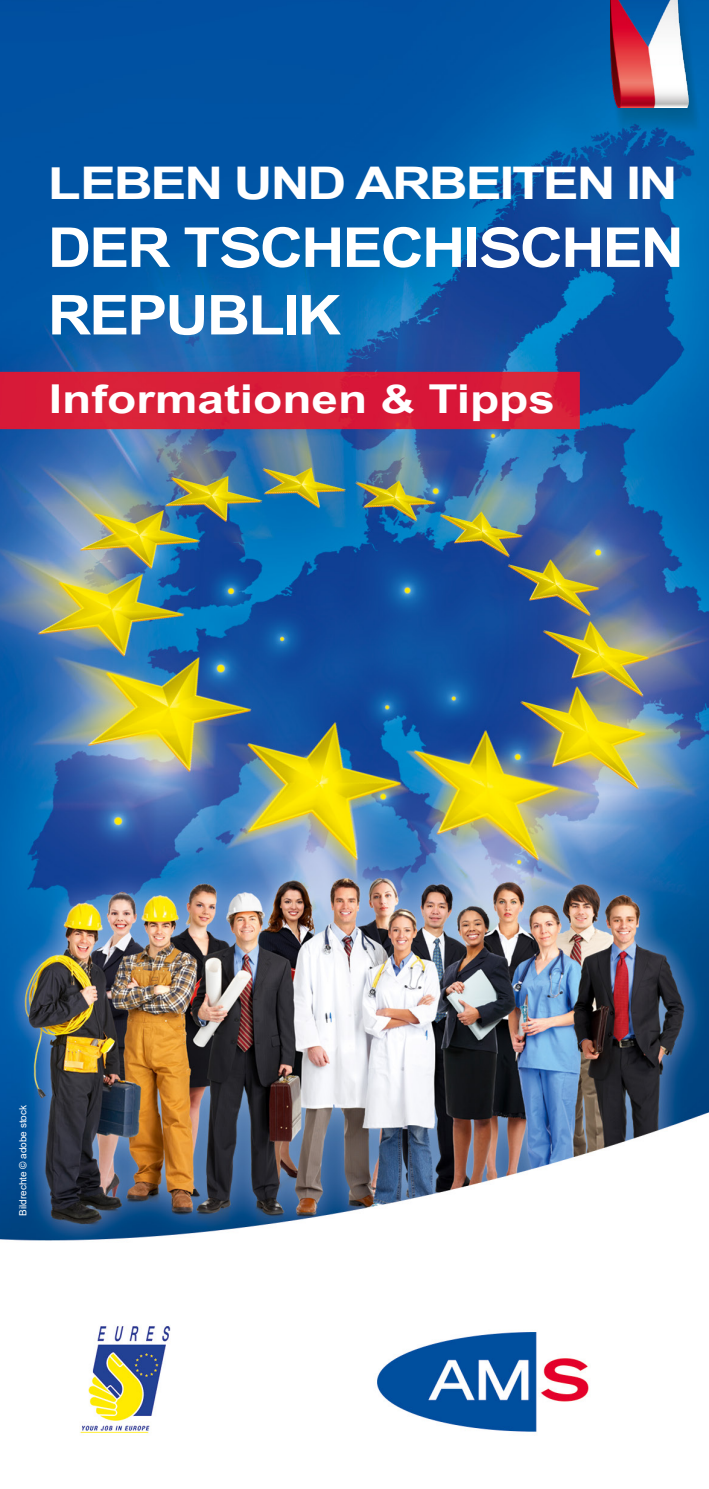
<style>
.page{position:relative;width:709px;height:1489px;background:#fff}
.page>*{position:absolute;margin:0;border:0;box-sizing:border-box;transform-origin:0 0}
.H1_Titelseite{font:700 55px/67.5px "AMS Euro";letter-spacing:-.04em;color:#fff;scale:.91 1}
.H1_Titelseite-2{font:700 45px "AMS Euro";letter-spacing:-.05em;color:#fff}
.H2_Titelseite{font:700 39.75px "AMS Euro";color:#fff}
.txt_aufzaehlung{font:10px "Arial";color:#fff}
</style>
<div class="page">
<img style="left:0;top:0;width:709px;height:1434px">
<img style="left:610px;top:0;width:79px;height:108px">
<h1 class="H1_Titelseite-2" style="left:48px;top:159px;width:631px">LEBEN UND ARBEITEN IN</h1>
<h1 class="H1_Titelseite" style="left:48px;top:214px;width:700px">DER TSCHECHISCHEN<br>REPUBLIK</h1>
<h2 class="H2_Titelseite" style="left:49px;top:377px;width:507px">Informationen &amp; Tipps</h2>
<p class="txt_aufzaehlung" style="left:12px;top:1215px;width:117px;rotate:-90deg">Bildrechte © helios.design</p>
<p class="txt_aufzaehlung" style="left:16px;top:1215px;width:112px;rotate:-90deg">Bildrechte © adobe stock</p>
</div>
